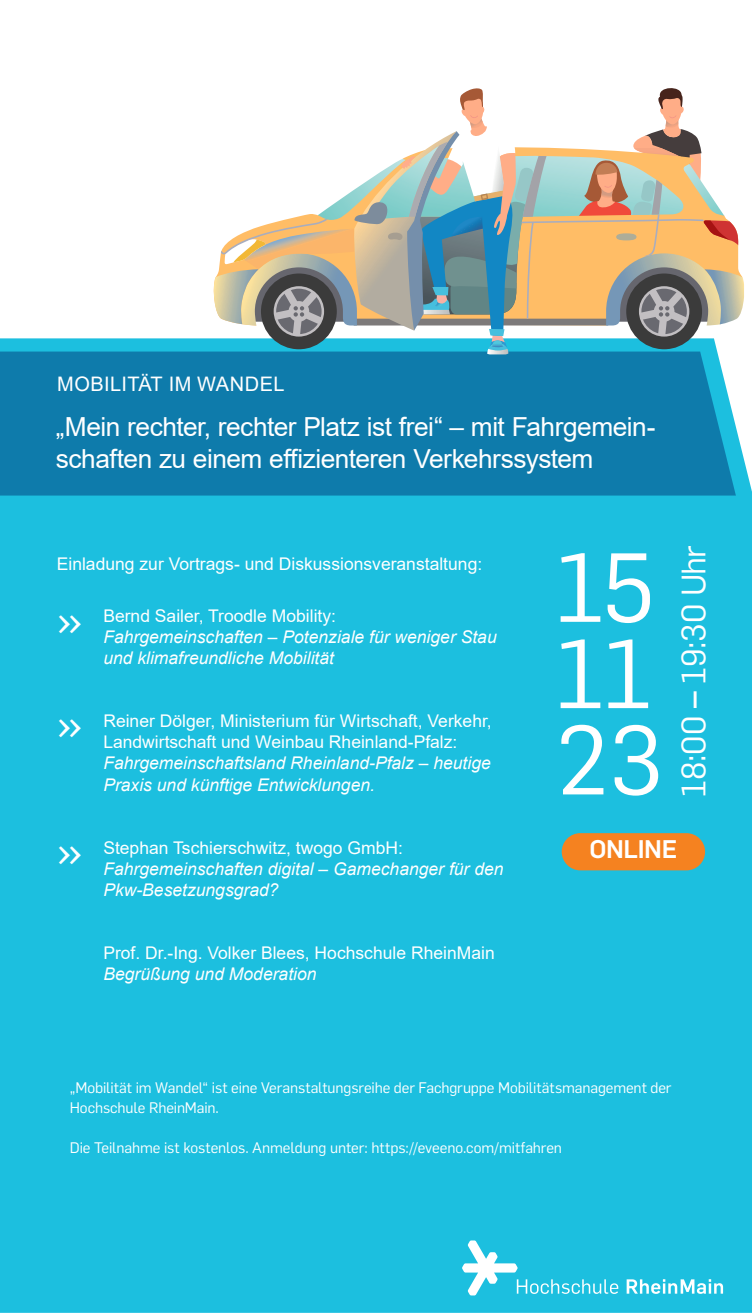
<style>
.page{position:relative;width:752px;height:1313px;background:#fff}
.page>*{position:absolute;margin:0;border:0;box-sizing:border-box;transform-origin:0 0}
.t1{font:95.88px "Flama";color:#fff}
.t2{font:47.38px "Flama";color:#fff}
.t3{font:33.25px "Flama";letter-spacing:-.005em;color:#fff}
.t4{font:26.25px/32.5px "Arial";letter-spacing:-.02em;color:#fff}
.t5{font:500 25px "Flama";letter-spacing:-.015em;color:#fff}
.t6{font:20px "Arial";letter-spacing:.02em;color:#fff}
.t7{font:17.5px/21px "Arial";color:#fff}
.t8{font:italic 17.5px/21px "Arial";color:#fff}
.t9{font:15px "Flama";letter-spacing:-.005em;color:#fff}
.s1{font-weight:500}
</style>
<div class="page">
<svg style="left:0;top:338px;width:751px;height:157px;background:#1481af"></svg>
<div style="left:0;top:495px;width:751px;height:817px;background:#1cbfdf"></div>
<svg style="left:212px;top:88px;width:531px;height:266px"></svg>
<svg style="left:462px;top:1240px;width:156px;height:55px;background:#43cae4"></svg>
<svg style="left:626px;top:1279px;width:96px;height:14px"></svg>
<div style="left:561px;top:833px;width:143px;height:37px;background:#f58220;border-radius:19px"></div>
<p class="t6" style="left:57px;top:370px;width:229px">MOBILITÄT IM WANDEL</p>
<p class="t4" style="left:56px;top:410px;width:601px">„Mein rechter, rechter Platz ist frei“ – mit Fahrgemein&shy;schaften zu einem effizienteren Verkehrssystem</p>
<p class="t7" style="left:57px;top:553px;width:427px">Einladung zur Vortrags- und Diskussionsveranstaltung:</p>
<p class="t2" style="left:57px;top:587px;width:28px">»</p>
<p class="t2" style="left:57px;top:691px;width:28px">»</p>
<p class="t7" style="left:103px;top:605px;width:234px">Bernd Sailer, Troodle Mobility:</p>
<p class="t8" style="left:103px;top:627px;width:394px">Fahrgemeinschaften – Potenziale für weniger Stau und klimafreundliche Mobilität</p>
<p class="t7" style="left:103px;top:710px;width:390px">Reiner Dölger, Ministerium für Wirtschaft, Verkehr,<br>Landwirtschaft und Weinbau Rheinland-Pfalz:</p>
<p class="t8" style="left:103px;top:753px;width:389px">Fahrgemeinschaftsland Rheinland-Pfalz – heutige<br>Praxis und künftige Entwicklungen.</p>
<p class="t1" style="left:555px;top:522px;width:100px">15</p>
<p class="t1" style="left:555px;top:608px;width:97px">11</p>
<p class="t1" style="left:555px;top:694px;width:108px">23</p>
<p class="t3" style="left:670px;top:796px;width:253px;rotate:-90deg">18:00 <span class="s1">–</span> 19:30 Uhr</p>
<p class="t2" style="left:57px;top:818px;width:28px">»</p>
<p class="t7" style="left:103px;top:836px;width:301px">Stephan Tschierschwitz, twogo GmbH:</p>
<p class="t8" style="left:103px;top:858px;width:401px">Fahrgemeinschaften digital – Gamechanger für den<br>Pkw-Besetzungsgrad?</p>
<p class="t7" style="left:103px;top:941px;width:392px">Prof. Dr.-Ing. Volker Blees, Hochschule RheinMain</p>
<p class="t8" style="left:103px;top:963px;width:215px">Begrüßung und Moderation</p>
<p class="t5" style="left:589px;top:831px;width:89px">ONLINE</p>
<p class="t9" style="left:70px;top:1077px;width:603px">„Mobilität im Wandel“ ist eine Veranstaltungsreihe der Fachgruppe Mobilitätsmanagement der</p>
<p class="t9" style="left:70px;top:1097px;width:150px">Hochschule RheinMain.</p>
<p class="t9" style="left:70px;top:1137px;width:493px">Die Teilnahme ist kostenlos. Anmeldung unter: https://eveeno.com/mitfahren</p>
</div>
